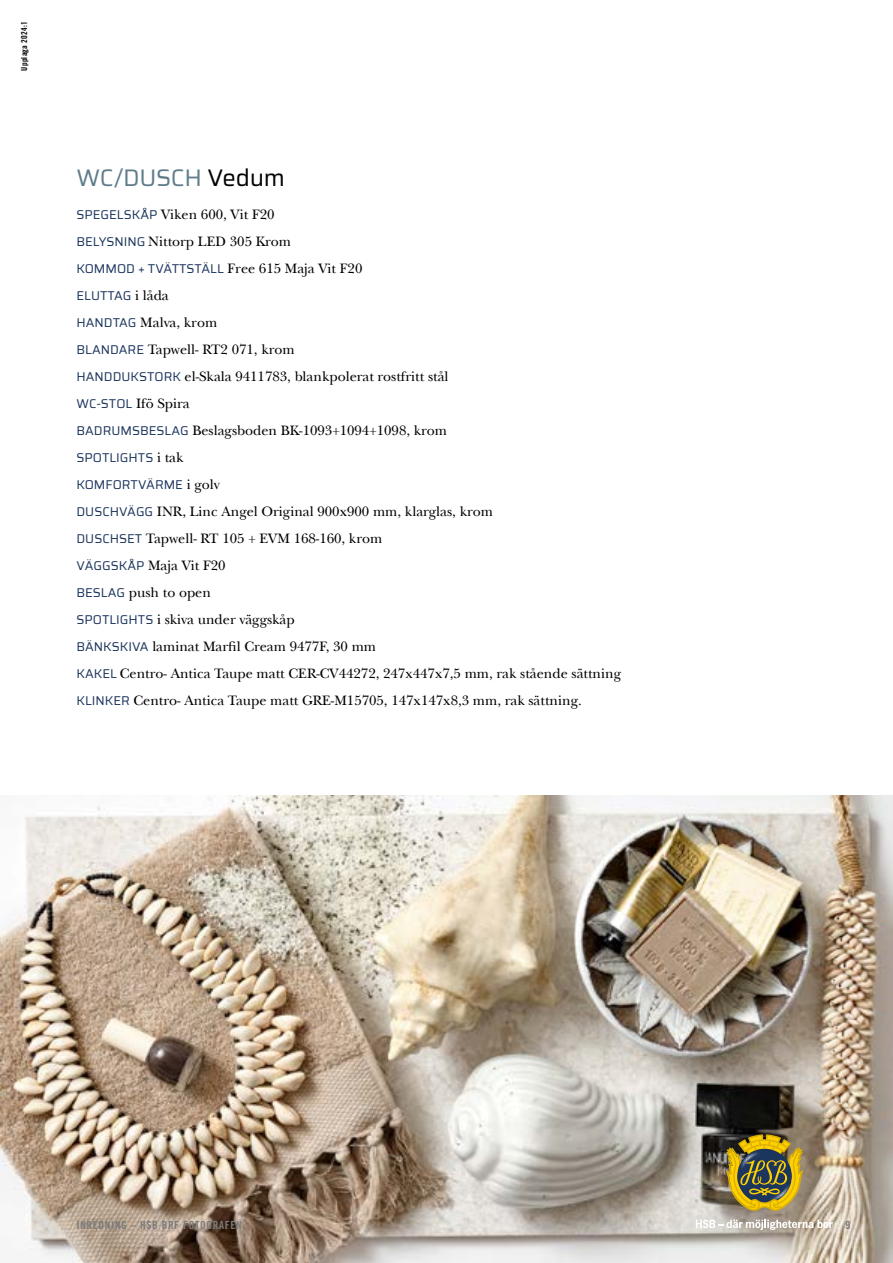
<style>
.page{position:relative;width:893px;height:1263px;background:#fff}
.page>*{position:absolute;margin:0;border:0;box-sizing:border-box;transform-origin:0 0}
.t1{font:24px "Saira";letter-spacing:-.015em;color:#5f7d8b}
.t2{font:14.25px/27px "New Baskerville";color:#000}
.t3{font:12.75px/27px "Saira";color:#1c355d}
.t4{font:11.25px "Trade Gothic LT Pro Bd Cn 20";letter-spacing:.06em;color:#7c7b7b}
.t5{font:8.25px "Trade Gothic LT Pro Bd Cn 20";letter-spacing:.03em;color:#000}
.s1{color:#000}
.s2{font-family:"Saira";font-size:12.75px;color:#1c355d}
.s3{font-family:"New Baskerville";font-size:14.25px;color:#000}
</style>
<div class="page">
<img style="left:0;top:795px;width:893px;height:468px">
<svg style="left:726px;top:1134px;width:77px;height:78px;background:#ae932c"></svg>
<svg style="left:696px;top:1219px;width:137px;height:11px"></svg>
<img style="left:737px;top:1149px;width:55px;height:56px">
<p class="t5" style="left:19px;top:71px;width:51px;rotate:-90deg">Upplaga 2024:1</p>
<h1 class="t1" style="left:77px;top:160px;width:210px">WC/DUSCH <span class="s1">Vedum</span></h1>
<p class="t2" style="left:77px;top:201px;width:216px"><span class="s2">SPEGELSKÅP</span> Viken 600, Vit F20<br><span class="s2">BELYSNING</span> Nittorp LED 305 Krom</p>
<p class="t3" style="left:77px;top:255px;width:287px">KOMMOD + TVÄTTSTÄLL <span class="s3">Free 615 Maja Vit F20<br></span>ELUTTAG <span class="s3">i låda</span></p>
<p class="t2" style="left:77px;top:309px;width:374px"><span class="s2">HANDTAG</span> Malva, krom<br><span class="s2">BLANDARE</span> Tapwell- RT2 071, krom<br><span class="s2">HANDDUKSTORK</span> el-Skala 9411783, blankpolerat rostfritt stål <span class="s2">WC-STOL</span> Ifö Spira<br><span class="s2">BADRUMSBESLAG</span> Beslagsboden BK-1093+1094+1098, krom</p>
<p class="t3" style="left:77px;top:444px;width:145px">SPOTLIGHTS <span class="s3">i tak<br></span>KOMFORTVÄRME <span class="s3">i golv</span></p>
<p class="t2" style="left:77px;top:498px;width:546px"><span class="s2">DUSCHVÄGG</span> INR, Linc Angel Original 900x900 mm, klarglas, krom<br><span class="s2">DUSCHSET</span> Tapwell- RT 105 + EVM 168-160, krom<br><span class="s2">VÄGGSKÅP</span> Maja Vit F20<br><span class="s2">BESLAG</span> push to open<br><span class="s2">SPOTLIGHTS</span> i skiva under väggskåp<br><span class="s2">BÄNKSKIVA</span> laminat Marfil Cream 9477F, 30 mm<br><span class="s2">KAKEL</span> Centro- Antica Taupe matt CER-CV44272, 247x447x7,5 mm, rak stående sättning <span class="s2">KLINKER</span> Centro- Antica Taupe matt GRE-M15705, 147x147x8,3 mm, rak sättning.</p>
<p class="t4" style="left:77px;top:1218px;width:167px">INREDNING – HSB BRF FOTOGRAFEN</p>
<p class="t4" style="left:845px;top:1218px;width:6px">9</p>
</div>
